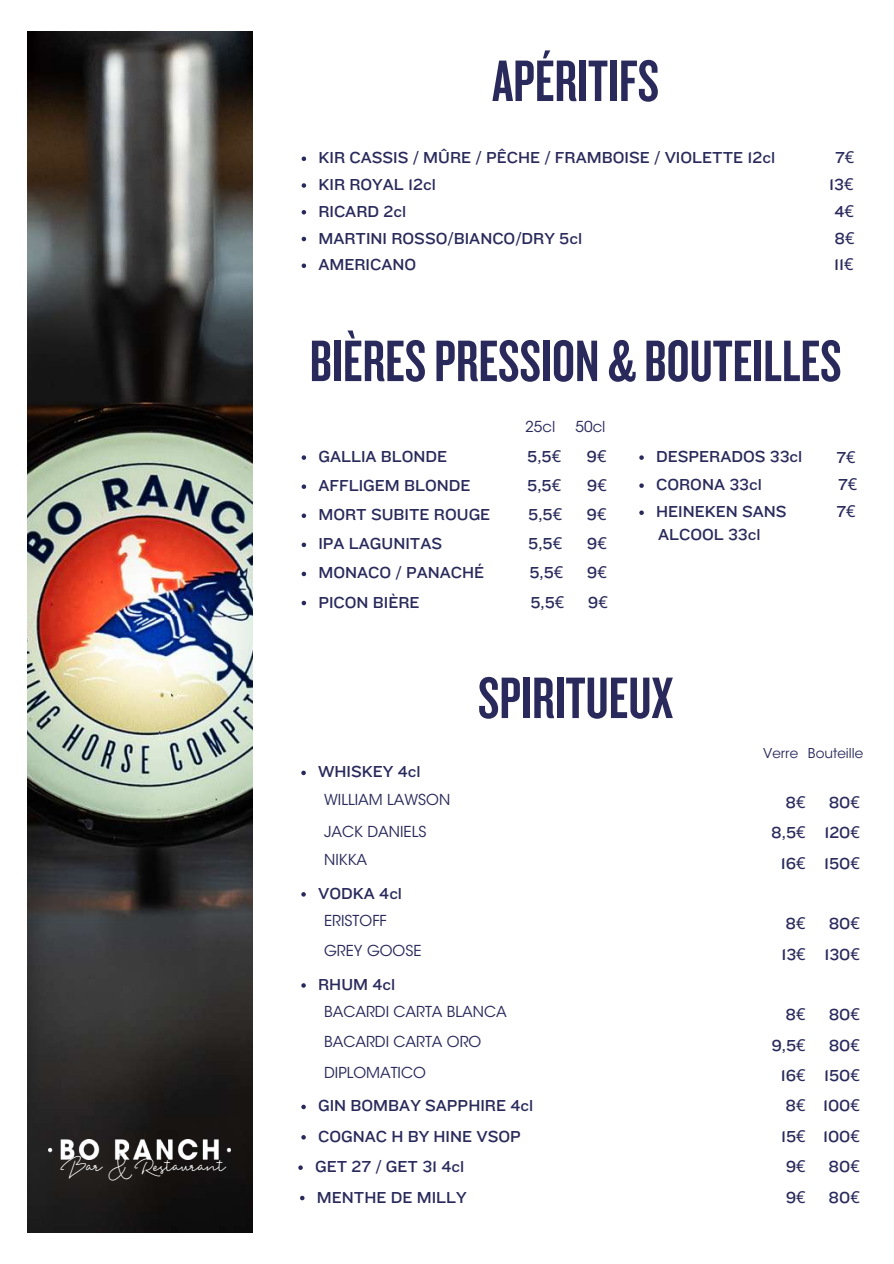
<style>
.page{position:relative;width:894px;height:1264px;background:#fff}
.page>*{position:absolute;margin:0;border:0;box-sizing:border-box;transform-origin:0 0}
.t1{font:60.75px "Knockout HTF48 Featherweight";color:#292a5b}
.t2{font:25.95px "Madelon Script";color:#fff}
.t3{font:16.5px/22.5px "Knockout HTF32 Junior Cruiserwt";color:#292a5b}
.t4{font:15px "ITC Avant Garde Std";color:#292a5b}
.t5{font:13.5px "ITC Avant Garde Std";color:#292a5b}
.s1{font-family:"Noto Sans"}
</style>
<div class="page">
<img style="left:27px;top:31px;width:225px;height:1201px">
<img style="left:48px;top:1139px;width:183px;height:20px">
<svg style="left:301px;top:571px;width:5px;height:5px"></svg>
<svg style="left:301px;top:600px;width:5px;height:5px"></svg>
<svg style="left:301px;top:455px;width:5px;height:5px"></svg>
<svg style="left:639px;top:510px;width:4px;height:5px"></svg>
<svg style="left:301px;top:484px;width:5px;height:5px"></svg>
<svg style="left:639px;top:455px;width:4px;height:5px"></svg>
<svg style="left:301px;top:513px;width:5px;height:5px"></svg>
<svg style="left:301px;top:542px;width:5px;height:5px"></svg>
<svg style="left:639px;top:483px;width:4px;height:5px"></svg>
<svg style="left:301px;top:156px;width:5px;height:5px"></svg>
<svg style="left:301px;top:183px;width:5px;height:5px"></svg>
<svg style="left:301px;top:210px;width:5px;height:4px"></svg>
<svg style="left:301px;top:237px;width:5px;height:4px"></svg>
<svg style="left:301px;top:263px;width:5px;height:5px"></svg>
<svg style="left:301px;top:770px;width:5px;height:5px"></svg>
<svg style="left:301px;top:1135px;width:5px;height:4px"></svg>
<svg style="left:300px;top:1195px;width:4px;height:5px"></svg>
<svg style="left:298px;top:1165px;width:5px;height:4px"></svg>
<svg style="left:301px;top:892px;width:5px;height:4px"></svg>
<svg style="left:301px;top:983px;width:5px;height:4px"></svg>
<svg style="left:301px;top:1104px;width:5px;height:5px"></svg>
<h2 class="t2" style="left:60px;top:1150px;width:167px">Bar &amp; Restaurant</h2>
<h1 class="t1" style="left:492px;top:50px;width:168px">APÉRITIFS</h1>
<p class="t3" style="left:318px;top:147px;width:458px">KIR CASSIS / MÛRE / PÊCHE / FRAMBOISE / VIOLETTE 12cl</p>
<p class="t3" style="left:834px;top:147px;width:21px">7<span class="s1">€</span></p>
<p class="t3" style="left:318px;top:174px;width:119px">KIR ROYAL 12cl</p>
<p class="t3" style="left:829px;top:174px;width:26px">13<span class="s1">€</span></p>
<p class="t3" style="left:318px;top:200px;width:89px">RICARD 2cl</p>
<p class="t3" style="left:834px;top:200px;width:21px">4<span class="s1">€</span></p>
<p class="t3" style="left:318px;top:227px;width:265px">MARTINI ROSSO/BIANCO/DRY 5cl</p>
<p class="t3" style="left:834px;top:227px;width:22px">8<span class="s1">€</span></p>
<p class="t3" style="left:318px;top:254px;width:99px">AMERICANO</p>
<p class="t3" style="left:833px;top:254px;width:21px">11<span class="s1">€</span></p>
<h1 class="t1" style="left:309px;top:330px;width:533px">BIÈRESPRESSION &amp; BOUTEILLES</h1>
<p class="t4" style="left:525px;top:420px;width:31px">25cl</p>
<p class="t4" style="left:575px;top:420px;width:31px">50cl</p>
<p class="t3" style="left:318px;top:445px;width:130px">GALLIA BLONDE</p>
<p class="t3" style="left:527px;top:445px;width:35px">5,5<span class="s1">€</span></p>
<p class="t3" style="left:586px;top:445px;width:21px">9<span class="s1">€</span></p>
<p class="t3" style="left:318px;top:475px;width:154px">AFFLIGEM BLONDE</p>
<p class="t3" style="left:527px;top:475px;width:35px">5,5<span class="s1">€</span></p>
<p class="t3" style="left:586px;top:475px;width:21px">9<span class="s1">€</span></p>
<p class="t3" style="left:318px;top:504px;width:173px">MORT SUBITE ROUGE</p>
<p class="t3" style="left:528px;top:504px;width:35px">5,5<span class="s1">€</span></p>
<p class="t3" style="left:586px;top:504px;width:21px">9<span class="s1">€</span></p>
<p class="t3" style="left:318px;top:533px;width:125px">IPA LAGUNITAS</p>
<p class="t3" style="left:528px;top:533px;width:35px">5,5<span class="s1">€</span></p>
<p class="t3" style="left:586px;top:533px;width:21px">9<span class="s1">€</span></p>
<p class="t3" style="left:318px;top:562px;width:167px">MONACO / PANACHÉ</p>
<p class="t3" style="left:529px;top:562px;width:35px">5,5<span class="s1">€</span></p>
<p class="t3" style="left:586px;top:562px;width:21px">9<span class="s1">€</span></p>
<p class="t3" style="left:318px;top:591px;width:103px">PICON BIÈRE</p>
<p class="t3" style="left:530px;top:591px;width:35px">5,5<span class="s1">€</span></p>
<p class="t3" style="left:587px;top:591px;width:21px">9<span class="s1">€</span></p>
<p class="t3" style="left:656px;top:445px;width:148px">DESPERADOS 33cl</p>
<p class="t3" style="left:836px;top:446px;width:21px">7<span class="s1">€</span></p>
<p class="t3" style="left:656px;top:474px;width:107px">CORONA 33cl</p>
<p class="t3" style="left:837px;top:473px;width:21px">7<span class="s1">€</span></p>
<p class="t3" style="left:656px;top:501px;width:132px">HEINEKEN SANS<br>ALCOOL 33cl</p>
<p class="t3" style="left:836px;top:501px;width:21px">7<span class="s1">€</span></p>
<h1 class="t1" style="left:478px;top:667px;width:197px">SPIRITUEUX</h1>
<p class="t5" style="left:763px;top:748px;width:101px">Verre Bouteille</p>
<p class="t3" style="left:318px;top:761px;width:104px">WHISKEY 4cl</p>
<p class="t4" style="left:324px;top:793px;width:127px">WILLIAM LAWSON</p>
<p class="t3" style="left:785px;top:791px;width:22px">8<span class="s1">€</span></p>
<p class="t3" style="left:828px;top:791px;width:33px">80<span class="s1">€</span></p>
<p class="t4" style="left:324px;top:825px;width:104px">JACK DANIELS</p>
<p class="t3" style="left:771px;top:821px;width:90px">8,5<span class="s1">€</span> 120<span class="s1">€</span></p>
<p class="t4" style="left:324px;top:854px;width:45px">NIKKA</p>
<p class="t3" style="left:780px;top:852px;width:81px">16<span class="s1">€</span> 150<span class="s1">€</span></p>
<p class="t3" style="left:318px;top:882px;width:85px">VODKA 4cl</p>
<p class="t4" style="left:324px;top:914px;width:64px">ERISTOFF</p>
<p class="t3" style="left:785px;top:912px;width:22px">8<span class="s1">€</span></p>
<p class="t3" style="left:828px;top:912px;width:33px">80<span class="s1">€</span></p>
<p class="t4" style="left:324px;top:945px;width:99px">GREY GOOSE</p>
<p class="t3" style="left:781px;top:943px;width:80px">13<span class="s1">€</span> 130<span class="s1">€</span></p>
<p class="t3" style="left:318px;top:973px;width:79px">RHUM 4cl</p>
<p class="t4" style="left:324px;top:1006px;width:184px">BACARDI CARTA BLANCA</p>
<p class="t3" style="left:785px;top:1003px;width:22px">8<span class="s1">€</span></p>
<p class="t3" style="left:828px;top:1003px;width:33px">80<span class="s1">€</span></p>
<p class="t4" style="left:324px;top:1036px;width:158px">BACARDI CARTA ORO</p>
<p class="t3" style="left:771px;top:1034px;width:36px">9,5<span class="s1">€</span></p>
<p class="t3" style="left:828px;top:1034px;width:33px">80<span class="s1">€</span></p>
<p class="t4" style="left:324px;top:1066px;width:103px">DIPLOMATICO</p>
<p class="t3" style="left:780px;top:1064px;width:81px">16<span class="s1">€</span> 150<span class="s1">€</span></p>
<p class="t3" style="left:318px;top:1094px;width:216px">GIN BOMBAY SAPPHIRE 4cl</p>
<p class="t3" style="left:785px;top:1094px;width:76px">8<span class="s1">€</span> 100<span class="s1">€</span></p>
<p class="t3" style="left:318px;top:1125px;width:204px">COGNAC H BY HINE VSOP</p>
<p class="t3" style="left:780px;top:1125px;width:80px">15<span class="s1">€</span> 100<span class="s1">€</span></p>
<p class="t3" style="left:315px;top:1155px;width:151px">GET 27 / GET 31 4cl</p>
<p class="t3" style="left:785px;top:1155px;width:21px">9<span class="s1">€</span></p>
<p class="t3" style="left:828px;top:1155px;width:33px">80<span class="s1">€</span></p>
<p class="t3" style="left:317px;top:1186px;width:151px">MENTHE DE MILLY</p>
<p class="t3" style="left:785px;top:1186px;width:21px">9<span class="s1">€</span></p>
<p class="t3" style="left:828px;top:1186px;width:33px">80<span class="s1">€</span></p>
</div>
